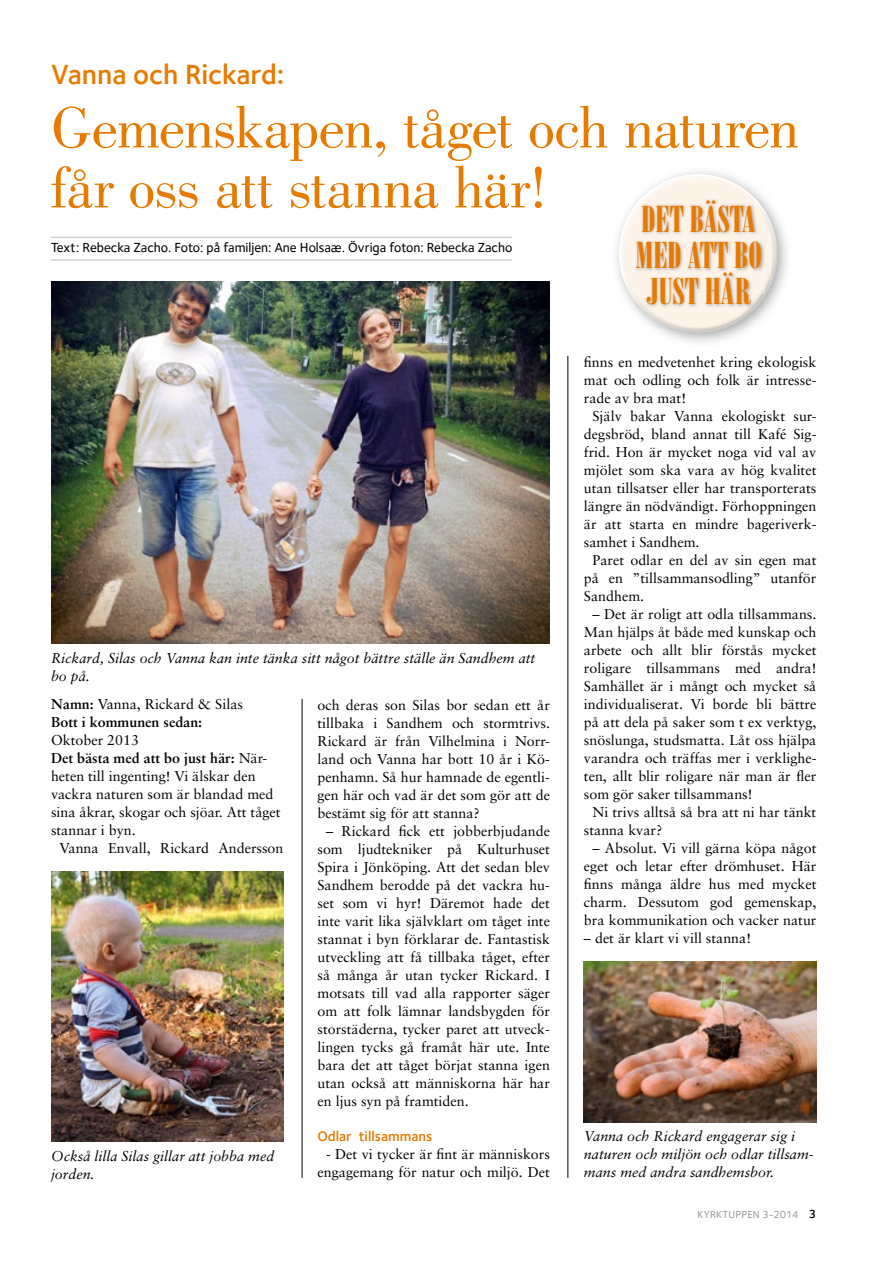
<style>
.page{position:relative;width:893px;height:1263px;background:#fff}
.page>*{position:absolute;margin:0;border:0;box-sizing:border-box;transform-origin:0 0}
.t1{font:60px/60px "Bodoni";letter-spacing:-.015em;color:#e77a00}
.t2{font:36.15px/36.2px "Bodoni Poster Compressed";color:#e77a00;text-align:center}
.t3{font:600 28.5px "Foundry Sterling";letter-spacing:-.005em;color:#e77a00}
.t4{font:14.25px/18px "Sabon";color:#000;text-align:justify}
.t5{font:italic 14.25px/18px "Sabon";color:#000}
.t6{font:700 14.25px/18px "Sabon";color:#000}
.t7{font:600 14.25px "Foundry Sterling";color:#e77a00}
.t8{font:500 13.5px "Foundry Sterling";color:#000}
.t9{font:500 10.5px "Foundry Sterling";letter-spacing:.02em;color:#9c9c9d}
.s1{font-weight:400}
.s2{font-weight:600;font-size:12px;color:#000}
</style>
<div class="page">
<img style="left:51px;top:282px;width:498px;height:361px">
<hr style="left:51px;top:259px;width:461px;height:2px;background:#cfd0d0">
<hr style="left:51px;top:237px;width:461px;height:1px;background:#cfd0d0">
<img style="left:584px;top:961px;width:232px;height:162px">
<img style="left:51px;top:872px;width:232px;height:269px">
<img style="left:619px;top:174px;width:135px;height:99px">
<img style="left:630px;top:221px;width:147px;height:111px">
<img style="left:622px;top:207px;width:148px;height:87px">
<img style="left:634px;top:199px;width:131px;height:109px">
<img style="left:641px;top:198px;width:115px;height:1px">
<img style="left:753px;top:199px;width:12px;height:15px">
<hr style="left:302px;top:699px;width:1px;height:479px;background:#000">
<hr style="left:568px;top:356px;width:1px;height:822px;background:#000">
<h3 class="t3" style="left:51px;top:58px;width:235px">vanna och rickard:</h3>
<h1 class="t1" style="left:51px;top:98px;width:749px">Gemenskapen, tåget och naturen får oss att stanna här!</h1>
<p class="t8" style="left:51px;top:240px;width:463px">Text: Rebecka Zacho. Foto: på familjen: Ane Holsaæ. Övriga foton: Rebecka Zacho</p>
<h2 class="t2" style="left:635px;top:201px;width:128px">DET BÄSTA<br>MED ATT BO<br>JUST HÄR</h2>
<p class="t5" style="left:51px;top:649px;width:486px">Rickard, Silas och Vanna kan inte tänka sitt något bättre ställe än Sandhem att bo på.</p>
<p class="t6" style="left:51px;top:695px;width:193px">namn: <span class="s1">Vanna, Rickard &amp; Silas<br></span>Bott i kommunen sedan:</p>
<p class="t4" style="left:51px;top:731px;width:89px">Oktober 2013</p>
<p class="t6" style="left:51px;top:749px;width:218px">det bästa med att bo just här: <span class="s1">När-</span></p>
<p class="t4" style="left:51px;top:767px;width:206px">heten till ingenting! Vi älskar den</p>
<p class="t4" style="left:51px;top:785px;width:224px">vackra naturen som är blandad med</p>
<p class="t4" style="left:51px;top:803px;width:231px">sina åkrar, skogar och sjöar. Att tåget</p>
<p class="t4" style="left:51px;top:821px;width:86px">stannar i byn.</p>
<p class="t4" style="left:60px;top:839px;width:225px">Vanna Envall, Rickard Andersson</p>
<p class="t5" style="left:51px;top:1146px;width:225px">Också lilla Silas gillar att jobba med jorden.</p>
<p class="t4" style="left:317px;top:696px;width:234px">och deras son Silas bor sedan ett år tillbaka i Sandhem och stormtrivs.<br>Rickard är från Vilhelmina i Norr&shy;land och Vanna har bott 10 år i Kö&shy;penhamn. Så hur hamnade de egentli&shy;gen här och vad är det som gör att de bestämt sig för att stanna?</p>
<p class="t4" style="left:317px;top:822px;width:234px;text-indent:9px">– Rickard fick ett jobberbjudande som ljudtekniker på Kulturhuset Spira i Jönköping. Att det sedan blev Sandhem berodde på det vackra hu&shy;set som vi hyr! Däremot hade det inte varit lika självklart om tåget inte stannat i byn förklarar de. Fantastisk utveckling att få tillbaka tåget, efter så många år utan tycker Rickard. I motsats till vad alla rapporter säger om att folk lämnar landsbygden för storstäderna, tycker paret att utveck&shy;lingen tycks gå framåt här ute. Inte bara det att tåget börjat stanna igen utan också att människorna här har en ljus syn på framtiden.</p>
<p class="t7" style="left:317px;top:1128px;width:116px">odlar tillsammans</p>
<p class="t4" style="left:317px;top:1145px;width:234px;text-align:center">- Det vi tycker är fint är människors engagemang för natur och miljö. Det</p>
<p class="t4" style="left:584px;top:353px;width:234px">finns en medvetenhet kring ekologisk</p>
<p class="t4" style="left:584px;top:371px;width:234px">mat och odling och folk är intresse-</p>
<p class="t4" style="left:584px;top:389px;width:104px">rade av bra mat!</p>
<p class="t4" style="left:592px;top:407px;width:225px">Själv bakar Vanna ekologiskt sur-</p>
<p class="t4" style="left:584px;top:425px;width:234px">degsbröd, bland annat till Kafé Sig-</p>
<p class="t4" style="left:584px;top:443px;width:234px">frid. Hon är mycket noga vid val av</p>
<p class="t4" style="left:584px;top:461px;width:234px">mjölet som ska vara av hög kvalitet</p>
<p class="t4" style="left:584px;top:479px;width:234px">utan tillsatser eller har transporterats</p>
<p class="t4" style="left:584px;top:497px;width:234px">längre än nödvändigt. Förhoppningen</p>
<p class="t4" style="left:584px;top:515px;width:234px">är att starta en mindre bageriverk-</p>
<p class="t4" style="left:584px;top:533px;width:117px">samhet i Sandhem.</p>
<p class="t4" style="left:592px;top:551px;width:225px">Paret odlar en del av sin egen mat</p>
<p class="t4" style="left:584px;top:569px;width:234px">på en ”tillsammansodling” utanför</p>
<p class="t4" style="left:584px;top:587px;width:62px">Sandhem.</p>
<p class="t4" style="left:592px;top:605px;width:225px">– Det är roligt att odla tillsammans.</p>
<p class="t4" style="left:584px;top:623px;width:234px">Man hjälps åt både med kunskap och</p>
<p class="t4" style="left:584px;top:641px;width:234px">arbete och allt blir förstås mycket</p>
<p class="t4" style="left:584px;top:659px;width:234px">roligare tillsammans med andra!</p>
<p class="t4" style="left:584px;top:677px;width:234px">Samhället är i mångt och mycket så</p>
<p class="t4" style="left:584px;top:695px;width:234px">individualiserat. Vi borde bli bättre</p>
<p class="t4" style="left:584px;top:713px;width:234px">på att dela på saker som t ex verktyg,</p>
<p class="t4" style="left:584px;top:731px;width:234px">snöslunga, studsmatta. Låt oss hjälpa</p>
<p class="t4" style="left:584px;top:749px;width:234px">varandra och träffas mer i verklighe-</p>
<p class="t4" style="left:584px;top:767px;width:234px">ten, allt blir roligare när man är fler</p>
<p class="t4" style="left:584px;top:785px;width:170px">som gör saker tillsammans!</p>
<p class="t4" style="left:592px;top:803px;width:225px">Ni trivs alltså så bra att ni har tänkt</p>
<p class="t4" style="left:584px;top:821px;width:80px">stanna kvar?</p>
<p class="t4" style="left:584px;top:839px;width:234px;text-align:center">– Absolut. Vi vill gärna köpa något eget och letar efter drömhuset. Här finns många äldre hus med mycket charm. Dessutom god gemenskap, bra kommunikation och vacker natur</p>
<p class="t4" style="left:584px;top:929px;width:169px">– det är klart vi vill stanna!</p>
<p class="t5" style="left:584px;top:1127px;width:231px">Vanna och Rickard engagerar sig i naturen och miljön och odlar tillsam&shy;mans med andra sandhemsbor.</p>
<p class="t9" style="left:697px;top:1209px;width:120px">KYRKTUPPEN 3-2014 <span class="s2">3</span></p>
</div>
